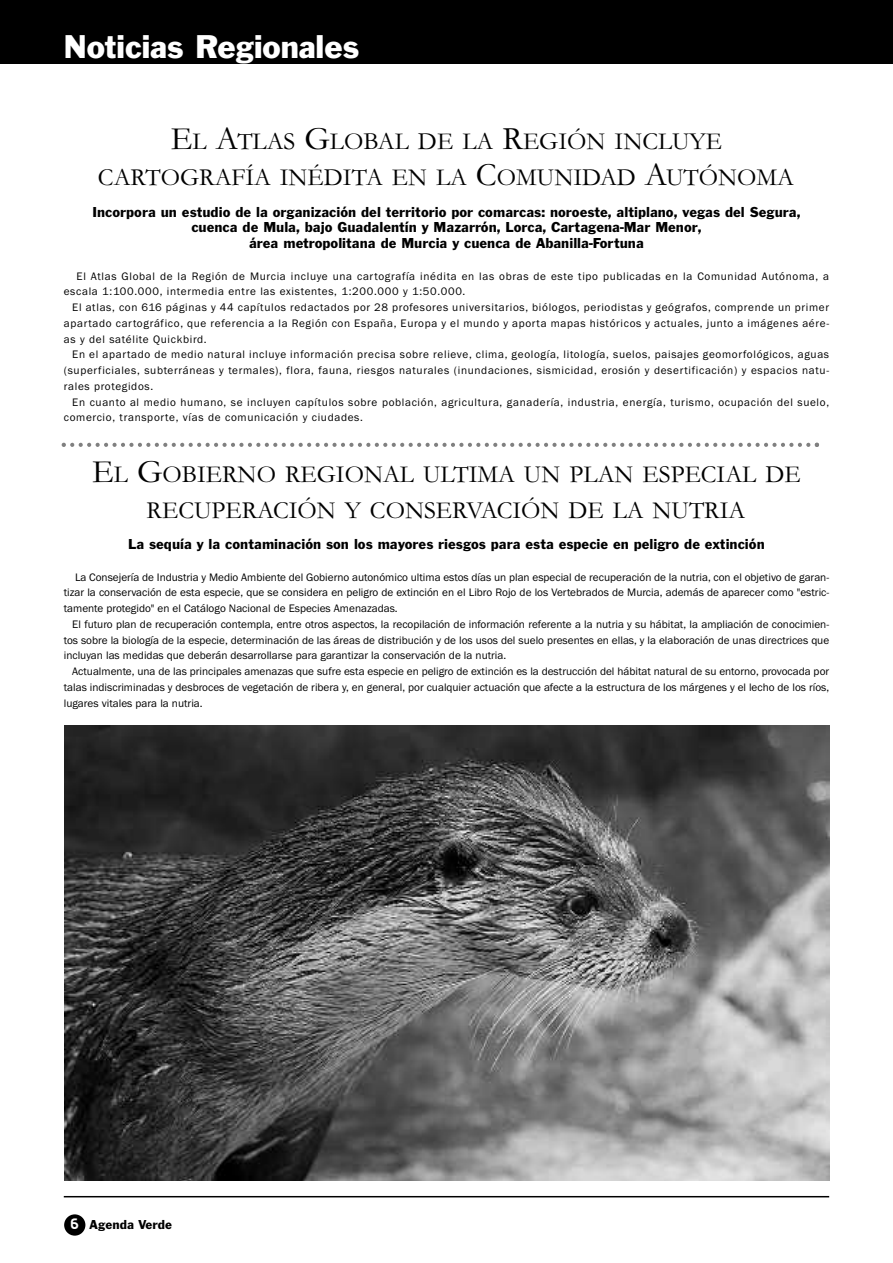
<style>
.page{position:relative;width:893px;height:1263px;background:#fff}
.page>*{position:absolute;margin:0;border:0;box-sizing:border-box;transform-origin:0 0}
.t1{font:30px "Franklin Gothic BT";color:#fff}
.t2{font:24.75px/36px "Garamond";color:#000;text-align:center}
.t3{font:15px/15.8px "Franklin Gothic";color:#000;text-align:center}
.t4{font:13.5px "Franklin Gothic";color:#000}
.t5{font:11.25px/15.8px "Franklin Gothic";letter-spacing:.06em;color:#000;text-align:justify}
.s1{font-size:33px}
.s2{font-family:"citizen";font-size:15px;color:#fff}
</style>
<div class="page">
<div style="left:0;top:0;width:893px;height:64px;background:#000"></div>
<div style="left:64px;top:1214px;width:21px;height:21px;background:#000;border-radius:50%"></div>
<hr style="left:64px;top:1196px;width:765px;height:1px;background:#000">
<img style="left:64px;top:725px;width:765px;height:455px">
<svg style="left:62px;top:443px;width:757px;height:4px"></svg>
<h1 class="t1" style="left:64px;top:30px;width:297px">Noticias Regionales</h1>
<h2 class="t2" style="left:98px;top:123px;width:697px"><span class="s1">E</span>L <span class="s1">A</span>TLAS <span class="s1">G</span>LOBAL DE LA <span class="s1">R</span>EGIÓN INCLUYE<br>CARTOGRAFÍA INÉDITA EN LA <span class="s1">C</span>OMUNIDAD <span class="s1">A</span>UTÓNOMA</h2>
<p class="t3" style="left:93px;top:204px;width:709px">Incorpora un estudio de la organización del territorio por comarcas: noroeste, altiplano, vegas del Segura, cuenca de Mula, bajo Guadalentín y Mazarrón, Lorca, Cartagena-Mar Menor,<br>área metropolitana de Murcia y cuenca de Abanilla-Fortuna</p>
<p class="t5" style="left:64px;top:268px;width:767px;text-indent:13px">El Atlas Global de la Región de Murcia incluye una cartografía inédita en las obras de este tipo publicadas en la Comunidad Autónoma, a escala 1:100.000, intermedia entre las existentes, 1:200.000 y 1:50.000.</p>
<p class="t5" style="left:64px;top:299px;width:767px;text-indent:9px">El atlas, con 616 páginas y 44 capítulos redactados por 28 profesores universitarios, biólogos, periodistas y geógrafos, comprende un primer apartado cartográfico, que referencia a la Región con España, Europa y el mundo y aporta mapas históricos y actuales, junto a imágenes aére&shy;as y del satélite Quickbird.</p>
<p class="t5" style="left:64px;top:347px;width:767px;text-indent:9px">En el apartado de medio natural incluye información precisa sobre relieve, clima, geología, litología, suelos, paisajes geomorfológicos, aguas (superficiales, subterráneas y termales), flora, fauna, riesgos naturales (inundaciones, sismicidad, erosión y desertificación) y espacios natu&shy;rales protegidos.</p>
<p class="t5" style="left:64px;top:394px;width:767px;text-indent:9px">En cuanto al medio humano, se incluyen capítulos sobre población, agricultura, ganadería, industria, energía, turismo, ocupación del suelo, comercio, transporte, vías de comunicación y ciudades.</p>
<h2 class="t2" style="left:92px;top:455px;width:710px"><span class="s1">E</span>L <span class="s1">G</span>OBIERNO REGIONAL ULTIMA UN PLAN ESPECIAL DE<br>RECUPERACIÓN Y CONSERVACIÓN DE LA NUTRIA</h2>
<h3 class="t3" style="left:128px;top:536px;width:638px">La sequía y la contaminación son los mayores riesgos para esta especie en peligro de extinción</h3>
<p class="t5" style="left:64px;top:569px;width:767px;text-indent:11px">La Consejería de Industria y Medio Ambiente del Gobierno autonómico ultima estos días un plan especial de recuperación de la nutria, con el objetivo de garan&shy;tizar la conservación de esta especie, que se considera en peligro de extinción en el Libro Rojo de los Vertebrados de Murcia, además de aparecer como "estric&shy;tamente protegido" en el Catálogo Nacional de Especies Amenazadas.</p>
<p class="t5" style="left:64px;top:616px;width:767px;text-indent:9px">El futuro plan de recuperación contempla, entre otros aspectos, la recopilación de información referente a la nutria y su hábitat, la ampliación de conocimien&shy;tos sobre la biología de la especie, determinación de las áreas de distribución y de los usos del suelo presentes en ellas, y la elaboración de unas directrices que incluyan las medidas que deberán desarrollarse para garantizar la conservación de la nutria.</p>
<p class="t5" style="left:64px;top:663px;width:767px;text-indent:9px">Actualmente, una de las principales amenazas que sufre esta especie en peligro de extinción es la destrucción del hábitat natural de su entorno, provocada por talas indiscriminadas y desbroces de vegetación de ribera y, en general, por cualquier actuación que afecte a la estructura de los márgenes y el lecho de los ríos, lugares vitales para la nutria.</p>
<p class="t4" style="left:71px;top:1216px;width:103px"><span class="s2">6</span> Agenda Verde</p>
</div>
